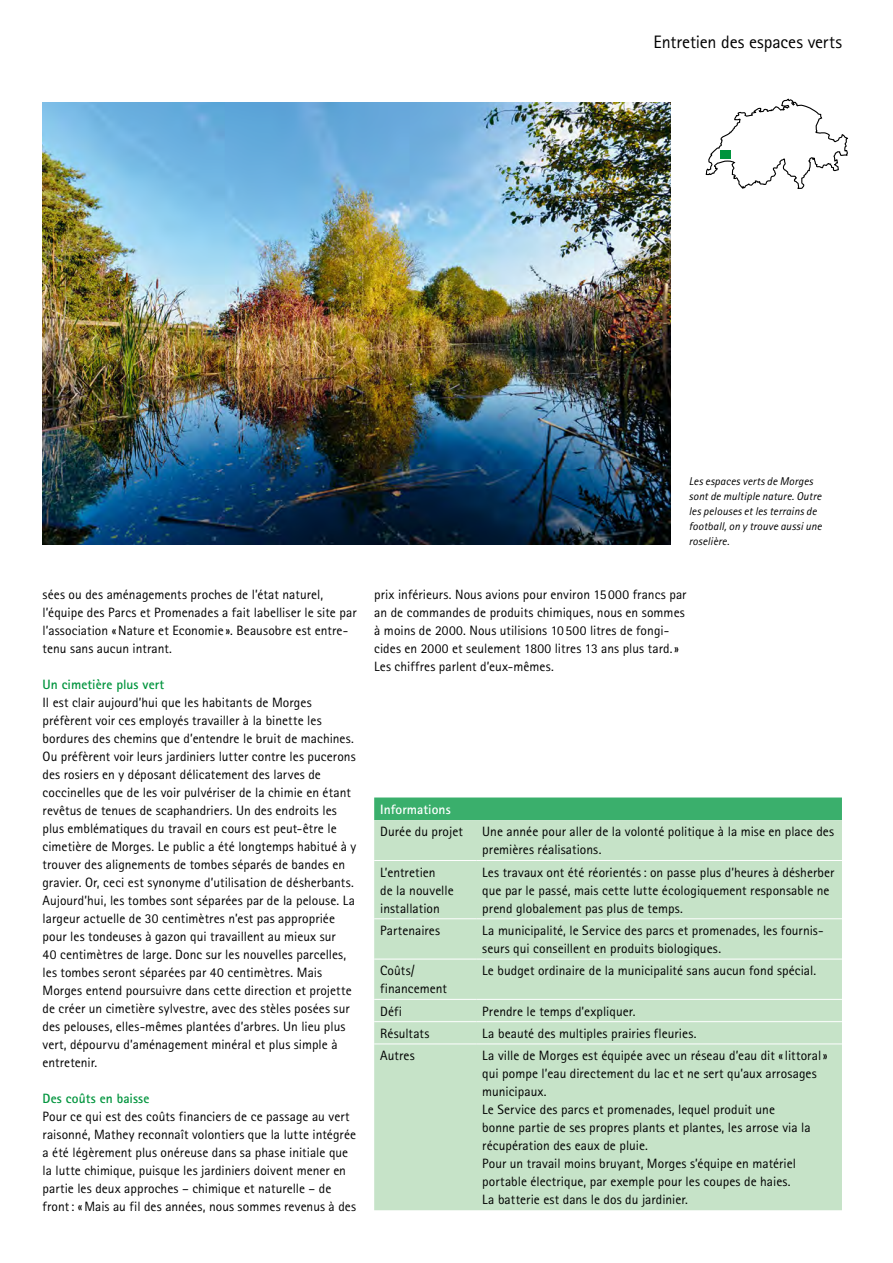
<style>
.page{position:relative;width:893px;height:1263px;background:#fff}
.page>*{position:absolute;margin:0;border:0;box-sizing:border-box;transform-origin:0 0}
.t1{font:18px "Rotis Sans Serif";letter-spacing:-.005em;color:#000}
.t2{font:13.5px/18px "Rotis Sans Serif";letter-spacing:.005em;color:#000}
.t3{font:700 13.5px "Rotis Sans Serif";letter-spacing:.005em;color:#00943d}
.t4{font:700 13.5px "Rotis Sans Serif";letter-spacing:.005em;color:#fff}
.t5{font:italic 11.25px/15px "Rotis Sans Serif";letter-spacing:.01em;color:#000}
</style>
<div class="page">
<img style="left:43px;top:102px;width:627px;height:443px">
<div style="left:374px;top:797px;width:468px;height:23px;background:#3aaf6c"></div>
<div style="left:374px;top:820px;width:468px;height:390px;background:#c6e3c8"></div>
<hr style="left:374px;top:860px;width:102px;height:1px;background:#fff">
<hr style="left:476px;top:860px;width:366px;height:1px;background:#fff">
<hr style="left:374px;top:918px;width:102px;height:1px;background:#fff">
<hr style="left:476px;top:918px;width:366px;height:1px;background:#fff">
<hr style="left:374px;top:959px;width:102px;height:1px;background:#fff">
<hr style="left:476px;top:959px;width:366px;height:1px;background:#fff">
<hr style="left:374px;top:999px;width:102px;height:1px;background:#fff">
<hr style="left:476px;top:999px;width:366px;height:1px;background:#fff">
<hr style="left:374px;top:1021px;width:102px;height:1px;background:#fff">
<hr style="left:476px;top:1021px;width:366px;height:1px;background:#fff">
<hr style="left:374px;top:1043px;width:102px;height:1px;background:#fff">
<hr style="left:476px;top:1043px;width:366px;height:1px;background:#fff">
<svg style="left:705px;top:98px;width:143px;height:91px"></svg>
<div style="left:720px;top:150px;width:10px;height:9px;background:#00943d"></div>
<h1 class="t1" style="left:654px;top:31px;width:190px">Entretien des espaces verts</h1>
<p class="t2" style="left:43px;top:585px;width:316px">sées ou des aménagements proches de l’état naturel, l’équipe des Parcs et Promenades a fait labelliser le site par l’association «Nature et Economie ». Beausobre est entre&shy;tenu sans aucun intrant.</p>
<p class="t3" style="left:43px;top:676px;width:123px">Un cimetière plus vert</p>
<p class="t2" style="left:43px;top:693px;width:315px">Il est clair aujourd’hui que les habitants de Morges préfèrent voir ces employés travailler à la binette les bordures des chemins que d’entendre le bruit de machines.<br>Ou préfèrent voir leurs jardiniers lutter contre les pucerons des rosiers en y déposant délicatement des larves de coccinelles que de les voir pulvériser de la chimie en étant revêtus de tenues de scaphandriers. Un des endroits les plus emblématiques du travail en cours est peut-être le cimetière de Morges. Le public a été longtemps habitué à y trouver des alignements de tombes séparés de bandes en gravier. Or, ceci est synonyme d’utilisation de désherbants.<br>Aujourd’hui, les tombes sont séparées par de la pelouse. La largeur actuelle de 30 centimètres n’est pas appropriée pour les tondeuses à gazon qui travaillent au mieux sur<br>40 centimètres de large. Donc sur les nouvelles parcelles, les tombes seront séparées par 40 centimètres. Mais Morges entend poursuivre dans cette direction et projette de créer un cimetière sylvestre, avec des stèles posées sur des pelouses, elles-mêmes plantées d’arbres. Un lieu plus vert, dépourvu d’aménagement minéral et plus simple à entretenir.</p>
<p class="t3" style="left:43px;top:1089px;width:108px">Des coûts en baisse</p>
<p class="t2" style="left:43px;top:1107px;width:315px">Pour ce qui est des coûts financiers de ce passage au vert raisonné, Mathey reconnaît volontiers que la lutte intégrée a été légèrement plus onéreuse dans sa phase initiale que la lutte chimique, puisque les jardiniers doivent mener en partie les deux approches – chimique et naturelle – de front: «Mais au fil des années, nous sommes revenus à des</p>
<p class="t5" style="left:689px;top:473px;width:134px">Les espaces verts de Morges sont de multiple nature. Outre les pelouses et les terrains de football, on y trouve aussi une roselière.</p>
<p class="t2" style="left:374px;top:585px;width:314px">prix inférieurs. Nous avions pour environ 15000 francs par an de commandes de produits chimiques, nous en sommes à moins de 2000. Nous utilisions 10 500 litres de fongi&shy;cides en 2000 et seulement 1800 litres 13 ans plus tard.» Les chiffres parlent d’eux-mêmes.</p>
<p class="t4" style="left:380px;top:801px;width:72px">Informations</p>
<p class="t2" style="left:380px;top:823px;width:84px">Durée du projet</p>
<p class="t2" style="left:482px;top:823px;width:353px">Une année pour aller de la volonté politique à la mise en place des premières réalisations.</p>
<p class="t2" style="left:380px;top:863px;width:75px">L’entretien<br>de la nouvelle installation</p>
<p class="t2" style="left:482px;top:863px;width:354px">Les travaux ont été réorientés: on passe plus d’heures à désherber que par le passé, mais cette lutte écologiquement responsable ne prend globalement pas plus de temps.</p>
<p class="t2" style="left:380px;top:921px;width:61px">Partenaires</p>
<p class="t2" style="left:482px;top:921px;width:343px">La municipalité, le Service des parcs et promenades, les fournis&shy;seurs qui conseillent en produits biologiques.</p>
<p class="t2" style="left:380px;top:962px;width:68px">Coûts/ financement</p>
<p class="t2" style="left:482px;top:962px;width:335px">Le budget ordinaire de la municipalité sans aucun fond spécial.</p>
<p class="t2" style="left:380px;top:1002px;width:24px">Défi</p>
<p class="t2" style="left:482px;top:1002px;width:155px">Prendre le temps d’expliquer.</p>
<p class="t2" style="left:380px;top:1024px;width:51px">Résultats</p>
<p class="t2" style="left:482px;top:1024px;width:216px">La beauté des multiples prairies fleuries.</p>
<p class="t2" style="left:380px;top:1046px;width:36px">Autres</p>
<p class="t2" style="left:482px;top:1046px;width:347px">La ville de Morges est équipée avec un réseau d’eau dit «littoral» qui pompe l’eau directement du lac et ne sert qu’aux arrosages municipaux.<br>Le Service des parcs et promenades, lequel produit une<br>bonne partie de ses propres plants et plantes, les arrose via la récupération des eaux de pluie.<br>Pour un travail moins bruyant, Morges s’équipe en matériel portable électrique, par exemple pour les coupes de haies.<br>La batterie est dans le dos du jardinier.</p>
</div>
